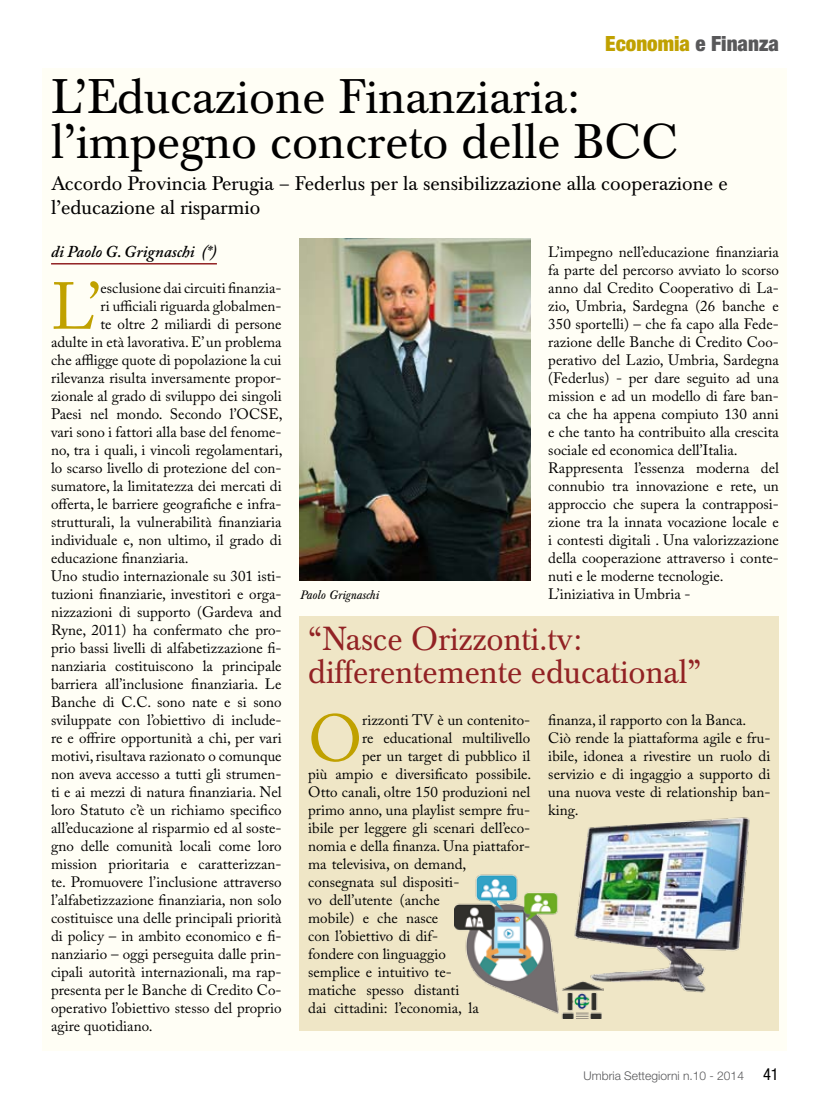
<style>
.page{position:relative;width:830px;height:1106px;background:#fff}
.page>*{position:absolute;margin:0;border:0;box-sizing:border-box;transform-origin:0 0}
.t1{font:65.7px "Adobe Caslon Pro";color:#c0a100}
.t2{font:48px/45px "Baskerville BE";color:#000}
.t3{font:33px/33px "Baskerville BE";color:#922224;scale:.96 1}
.t4{font:900 condensed 21px "Helvetica Neue";color:#c0a100}
.t5{font:19.5px/23.4px "Baskerville BE";color:#000}
.t6{font:italic 600 16.5px "Adobe Caslon Pro";color:#000}
.t7{font:15px/18px "Adobe Caslon Pro";color:#000}
.t8{font:300 12px "Helvetica Neue";color:#58585a}
.t9{font:italic 12px "Baskerville BE";color:#000}
.s1{color:#58585a}
.s2{font-weight:400;font-stretch:condensed;font-size:16.5px;color:#000}
</style>
<div class="page">
<div style="left:43px;top:68px;width:744px;height:982px;background:#fffef5"></div>
<hr style="left:51px;top:263px;width:166px;height:1px;background:#922224">
<div style="left:299px;top:617px;width:479px;height:414px;background:#efe6c6"></div>
<img style="left:583px;top:817px;width:167px;height:176px">
<img style="left:454px;top:869px;width:149px;height:149px">
<img style="left:299px;top:239px;width:231px;height:342px">
<p class="t4" style="left:605px;top:31px;width:175px">Economia <span class="s1">e Finanza</span></p>
<p class="t2" style="left:51px;top:75px;width:627px">L’Educazione Finanziaria: l’impegno concreto delle BCC</p>
<p class="t5" style="left:51px;top:173px;width:677px">Accordo Provincia Perugia – Federlus per la sensibilizzazione alla cooperazione e l’educazione al risparmio</p>
<p class="t6" style="left:51px;top:241px;width:167px">di Paolo G. Grignaschi (*)</p>
<p class="t1" style="left:51px;top:267px;width:51px">L’</p>
<p class="t7" style="left:100px;top:278px;width:182px">esclusione dai circuiti finanzia-</p>
<p class="t7" style="left:100px;top:296px;width:183px">ri ufficiali riguarda globalmen-</p>
<p class="t7" style="left:100px;top:314px;width:183px">te oltre 2 miliardi di persone</p>
<p class="t7" style="left:51px;top:332px;width:232px">adulte in età lavorativa. E’ un problema</p>
<p class="t7" style="left:51px;top:350px;width:232px">che affligge quote di popolazione la cui</p>
<p class="t7" style="left:51px;top:368px;width:232px">rilevanza risulta inversamente propor-</p>
<p class="t7" style="left:51px;top:386px;width:232px">zionale al grado di sviluppo dei singoli</p>
<p class="t7" style="left:51px;top:404px;width:233px">Paesi nel mondo. Secondo l’OCSE,</p>
<p class="t7" style="left:51px;top:422px;width:232px">vari sono i fattori alla base del fenome-</p>
<p class="t7" style="left:51px;top:440px;width:233px">no, tra i quali, i vincoli regolamentari,</p>
<p class="t7" style="left:51px;top:458px;width:232px">lo scarso livello di protezione del con-</p>
<p class="t7" style="left:51px;top:476px;width:232px">sumatore, la limitatezza dei mercati di</p>
<p class="t7" style="left:51px;top:494px;width:232px">offerta, le barriere geografiche e infra-</p>
<p class="t7" style="left:51px;top:512px;width:232px">strutturali, la vulnerabilità finanziaria</p>
<p class="t7" style="left:51px;top:530px;width:232px">individuale e, non ultimo, il grado di</p>
<p class="t7" style="left:51px;top:548px;width:139px">educazione finanziaria.</p>
<p class="t7" style="left:51px;top:566px;width:232px">Uno studio internazionale su 301 isti-</p>
<p class="t7" style="left:51px;top:584px;width:232px">tuzioni finanziarie, investitori e orga-</p>
<p class="t7" style="left:51px;top:602px;width:232px">nizzazioni di supporto (Gardeva and</p>
<p class="t7" style="left:51px;top:620px;width:232px">Ryne, 2011) ha confermato che pro-</p>
<p class="t7" style="left:51px;top:638px;width:232px">prio bassi livelli di alfabetizzazione fi-</p>
<p class="t7" style="left:51px;top:656px;width:232px">nanziaria costituiscono la principale</p>
<p class="t7" style="left:51px;top:674px;width:232px">barriera all’inclusione finanziaria. Le</p>
<p class="t7" style="left:51px;top:692px;width:232px">Banche di C.C. sono nate e si sono</p>
<p class="t7" style="left:51px;top:710px;width:232px">sviluppate con l’obiettivo di include-</p>
<p class="t7" style="left:51px;top:728px;width:232px">re e offrire opportunità a chi, per vari</p>
<p class="t7" style="left:51px;top:746px;width:232px">motivi, risultava razionato o comunque</p>
<p class="t7" style="left:51px;top:764px;width:232px">non aveva accesso a tutti gli strumen-</p>
<p class="t7" style="left:51px;top:782px;width:232px">ti e ai mezzi di natura finanziaria. Nel</p>
<p class="t7" style="left:51px;top:800px;width:232px">loro Statuto c’è un richiamo specifico</p>
<p class="t7" style="left:51px;top:818px;width:232px">all’educazione al risparmio ed al soste-</p>
<p class="t7" style="left:51px;top:836px;width:232px">gno delle comunità locali come loro</p>
<p class="t7" style="left:51px;top:854px;width:232px">mission prioritaria e caratterizzan-</p>
<p class="t7" style="left:51px;top:872px;width:232px">te. Promuovere l’inclusione attraverso</p>
<p class="t7" style="left:51px;top:890px;width:232px">l’alfabetizzazione finanziaria, non solo</p>
<p class="t7" style="left:51px;top:908px;width:232px">costituisce una delle principali priorità</p>
<p class="t7" style="left:51px;top:926px;width:232px">di policy – in ambito economico e fi-</p>
<p class="t7" style="left:51px;top:944px;width:232px">nanziario – oggi perseguita dalle prin-</p>
<p class="t7" style="left:51px;top:962px;width:232px">cipali autorità internazionali, ma rap-</p>
<p class="t7" style="left:51px;top:980px;width:232px">presenta per le Banche di Credito Co-</p>
<p class="t7" style="left:51px;top:998px;width:232px">operativo l’obiettivo stesso del proprio</p>
<p class="t7" style="left:51px;top:1016px;width:103px">agire quotidiano.</p>
<p class="t9" style="left:299px;top:588px;width:80px">Paolo Grignaschi</p>
<p class="t7" style="left:548px;top:242px;width:232px">L’impegno nell’educazione finanziaria fa parte del percorso avviato lo scorso anno dal Credito Cooperativo di La&shy;zio, Umbria, Sardegna (26 banche e 350 sportelli) – che fa capo alla Fede&shy;razione delle Banche di Credito Coo&shy;perativo del Lazio, Umbria, Sardegna (Federlus) - per dare seguito ad una mission e ad un modello di fare ban&shy;ca che ha appena compiuto 130 anni e che tanto ha contribuito alla crescita sociale ed economica dell’Italia.<br>Rappresenta l’essenza moderna del connubio tra innovazione e rete, un approccio che supera la contrapposi&shy;zione tra la innata vocazione locale e i contesti digitali . Una valorizzazione della cooperazione attraverso i conte&shy;nuti e le moderne tecnologie.<br>L’iniziativa in Umbria -</p>
<p class="t3" style="left:308px;top:623px;width:411px">“Nasce Orizzonti.tv: differentemente educational”</p>
<p class="t1" style="left:308px;top:699px;width:55px">O</p>
<p class="t7" style="left:362px;top:710px;width:169px">rizzonti TV è un contenito-</p>
<p class="t7" style="left:362px;top:728px;width:169px">re educational multilivello</p>
<p class="t7" style="left:362px;top:746px;width:169px">per un target di pubblico il</p>
<p class="t7" style="left:308px;top:764px;width:224px">più ampio e diversificato possibile.</p>
<p class="t7" style="left:308px;top:782px;width:223px">Otto canali, oltre 150 produzioni nel</p>
<p class="t7" style="left:308px;top:800px;width:223px">primo anno, una playlist sempre fru-</p>
<p class="t7" style="left:308px;top:818px;width:223px">ibile per leggere gli scenari dell’eco-</p>
<p class="t7" style="left:308px;top:836px;width:223px">nomia e della finanza. Una piattafor-</p>
<p class="t7" style="left:308px;top:854px;width:160px">ma televisiva, on demand,</p>
<p class="t7" style="left:308px;top:872px;width:153px">consegnata sul dispositi-</p>
<p class="t7" style="left:308px;top:890px;width:133px">vo dell’utente (anche</p>
<p class="t7" style="left:308px;top:908px;width:132px">mobile) e che nasce</p>
<p class="t7" style="left:308px;top:926px;width:132px">con l’obiettivo di dif-</p>
<p class="t7" style="left:308px;top:944px;width:139px">fondere con linguaggio</p>
<p class="t7" style="left:308px;top:962px;width:145px">semplice e intuitivo te-</p>
<p class="t7" style="left:308px;top:980px;width:153px">matiche spesso distanti</p>
<p class="t7" style="left:308px;top:998px;width:172px">dai cittadini: l’economia, la</p>
<p class="t7" style="left:548px;top:710px;width:223px">finanza, il rapporto con la Banca.<br>Ciò rende la piattaforma agile e fru&shy;ibile, idonea a rivestire un ruolo di servizio e di ingaggio a supporto di una nuova veste di relationship ban&shy;king.</p>
<p class="t8" style="left:583px;top:1068px;width:197px">Umbria Settegiorni n.10 - 2014 <span class="s2">41</span></p>
</div>
